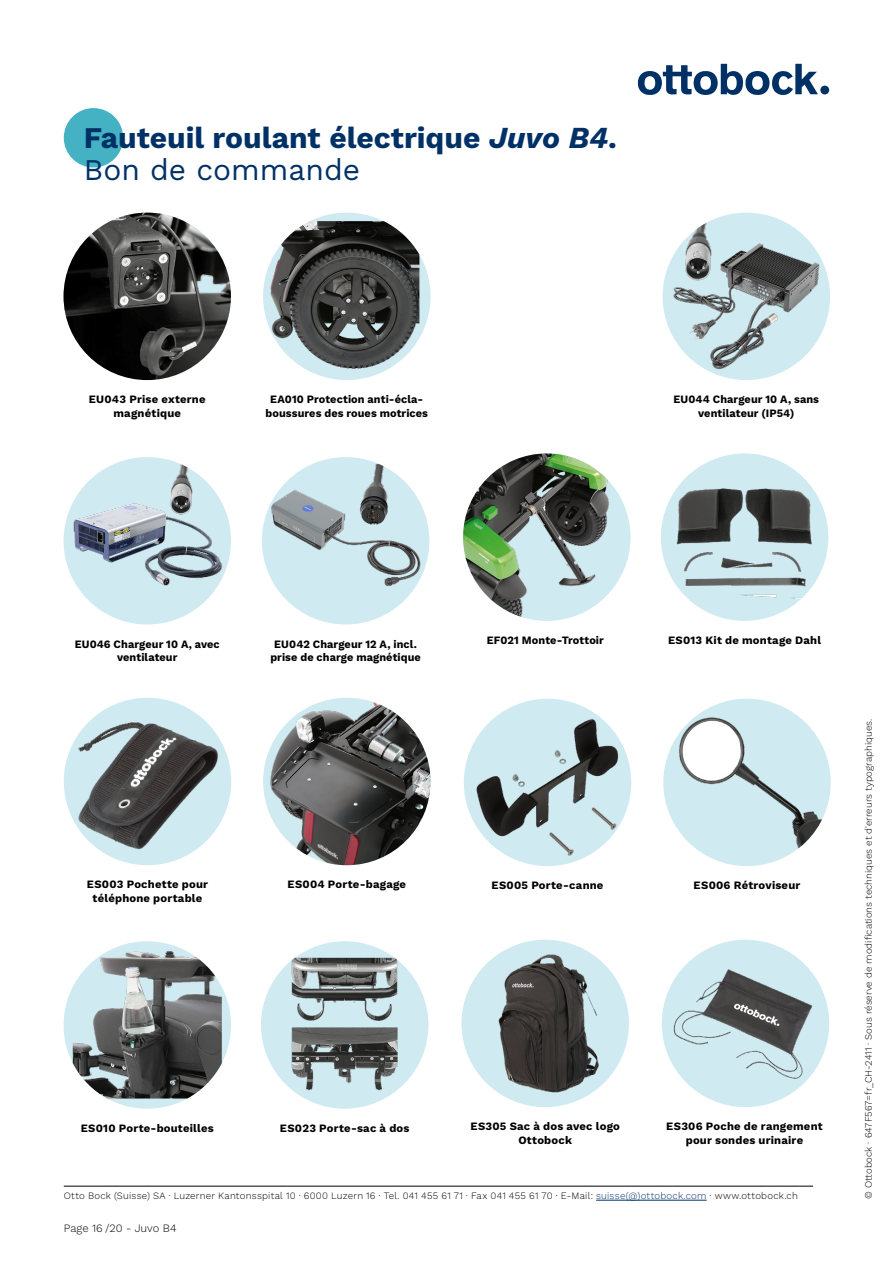
<style>
.page{position:relative;width:893px;height:1263px;background:#fff}
.page>*{position:absolute;margin:0;border:0;box-sizing:border-box;transform-origin:0 0}
.t1{font:700 30px/31.8px "Work Sans";color:#003166}
.t2{font:700 11.25px/13.5px "Work Sans";letter-spacing:.015em;color:#000;text-align:center}
.t3{font:300 11.25px "Work Sans";color:#000}
.t4{font:300 9.75px "Work Sans";letter-spacing:.01em;color:#000}
.s1{font-style:italic}
.s2{font-weight:400}
.s3{color:#003166}
</style>
<div class="page">
<div style="left:262px;top:457px;width:167px;height:167px;background:#d0eaf1;border-radius:50%"></div>
<img style="left:268px;top:457px;width:155px;height:154px">
<div style="left:64px;top:457px;width:167px;height:167px;background:#d0eaf1;border-radius:50%"></div>
<img style="left:70px;top:463px;width:155px;height:155px">
<div style="left:663px;top:213px;width:167px;height:167px;background:#d0eaf1;border-radius:50%"></div>
<img style="left:670px;top:220px;width:153px;height:153px">
<div style="left:263px;top:213px;width:168px;height:167px;background:#d0eaf1;border-radius:50%"></div>
<img style="left:270px;top:221px;width:149px;height:151px">
<div style="left:661px;top:453px;width:167px;height:168px;background:#d0eaf1;border-radius:50%"></div>
<img style="left:674px;top:462px;width:141px;height:140px">
<div style="left:64px;top:698px;width:167px;height:167px;background:#d0eaf1;border-radius:50%"></div>
<img style="left:73px;top:706px;width:149px;height:151px">
<img style="left:263px;top:698px;width:168px;height:167px;border-radius:84px">
<div style="left:64px;top:941px;width:167px;height:168px;background:#d0eaf1;border-radius:50%"></div>
<img style="left:73px;top:951px;width:149px;height:147px">
<img style="left:663px;top:699px;width:168px;height:167px;border-radius:84px">
<div style="left:464px;top:699px;width:167px;height:167px;background:#d0eaf1;border-radius:50%"></div>
<img style="left:472px;top:712px;width:149px;height:150px">
<div style="left:261px;top:941px;width:167px;height:168px;background:#d0eaf1;border-radius:50%"></div>
<img style="left:278px;top:958px;width:134px;height:134px">
<div style="left:461px;top:940px;width:168px;height:167px;background:#d0eaf1;border-radius:50%"></div>
<img style="left:473px;top:951px;width:144px;height:144px">
<div style="left:662px;top:940px;width:167px;height:167px;background:#d0eaf1;border-radius:50%"></div>
<img style="left:671px;top:949px;width:145px;height:145px">
<img style="left:64px;top:213px;width:167px;height:167px;border-radius:84px">
<img style="left:463px;top:453px;width:167px;height:168px;border-radius:84px">
<hr style="left:64px;top:1186px;width:749px;height:1px;background:#000">
<hr style="left:596px;top:1200px;width:111px;height:1px;background:#003166">
<div style="left:820px;top:86px;width:9px;height:8px;background:#003166;border-radius:50%"></div>
<svg style="left:638px;top:64px;width:180px;height:31px"></svg>
<div style="left:64px;top:108px;width:59px;height:59px;background:#44b2c3;border-radius:50%"></div>
<h1 class="t1" style="left:84px;top:121px;width:535px">Fauteuil roulant électrique <span class="s1">Juvo B4</span>.<br><span class="s2">Bon de commande</span></h1>
<p class="t2" style="left:89px;top:392px;width:118px">EU043 Prise externe magnétique</p>
<p class="t2" style="left:266px;top:392px;width:164px">EA010 Protection anti-écla&shy;boussures des roues motrices</p>
<p class="t2" style="left:673px;top:392px;width:147px">EU044 Chargeur 10 A, sans ventilateur (IP54)</p>
<p class="t2" style="left:75px;top:637px;width:147px">EU046 Chargeur 10 A, avec ventilateur</p>
<p class="t2" style="left:668px;top:633px;width:155px">ES013 Kit de montage Dahl</p>
<p class="t2" style="left:487px;top:633px;width:119px">EF021 Monte-Trottoir</p>
<p class="t2" style="left:270px;top:637px;width:152px">EU042 Chargeur 12 A, incl. prise de charge magnétique</p>
<p class="t2" style="left:87px;top:877px;width:123px">ES003 Pochette pour téléphone portable</p>
<p class="t2" style="left:287px;top:877px;width:120px">ES004 Porte-bagage</p>
<p class="t2" style="left:492px;top:878px;width:113px">ES005 Porte-canne</p>
<p class="t2" style="left:694px;top:878px;width:108px">ES006 Rétroviseur</p>
<p class="t2" style="left:81px;top:1121px;width:134px">ES010 Porte-bouteilles</p>
<p class="t2" style="left:280px;top:1121px;width:131px">ES023 Porte-sac à dos</p>
<p class="t2" style="left:470px;top:1119px;width:151px">ES305 Sac à dos avec logo<br>Ottobock</p>
<p class="t2" style="left:666px;top:1119px;width:158px">ES306 Poche de rangement pour sondes urinaire</p>
<p class="t4" style="left:64px;top:1189px;width:736px">Otto Bock (Suisse) SA · Luzerner Kantonsspital 10 · 6000 Luzern 16 · Tel. 041 455 61 71 · Fax 041 455 61 70 · E-Mail: <span class="s3">suisse(@)ottobock.com</span> · www.ottobock.ch</p>
<p class="t3" style="left:64px;top:1220px;width:114px">Page 16 /20 - Juvo B4</p>
<p class="t4" style="left:861px;top:1199px;width:482px;rotate:-90deg">© Ottobock · 647F567=fr_CH-2411 · Sous réserve de modifications techniques et d'erreurs typographiques.</p>
</div>
